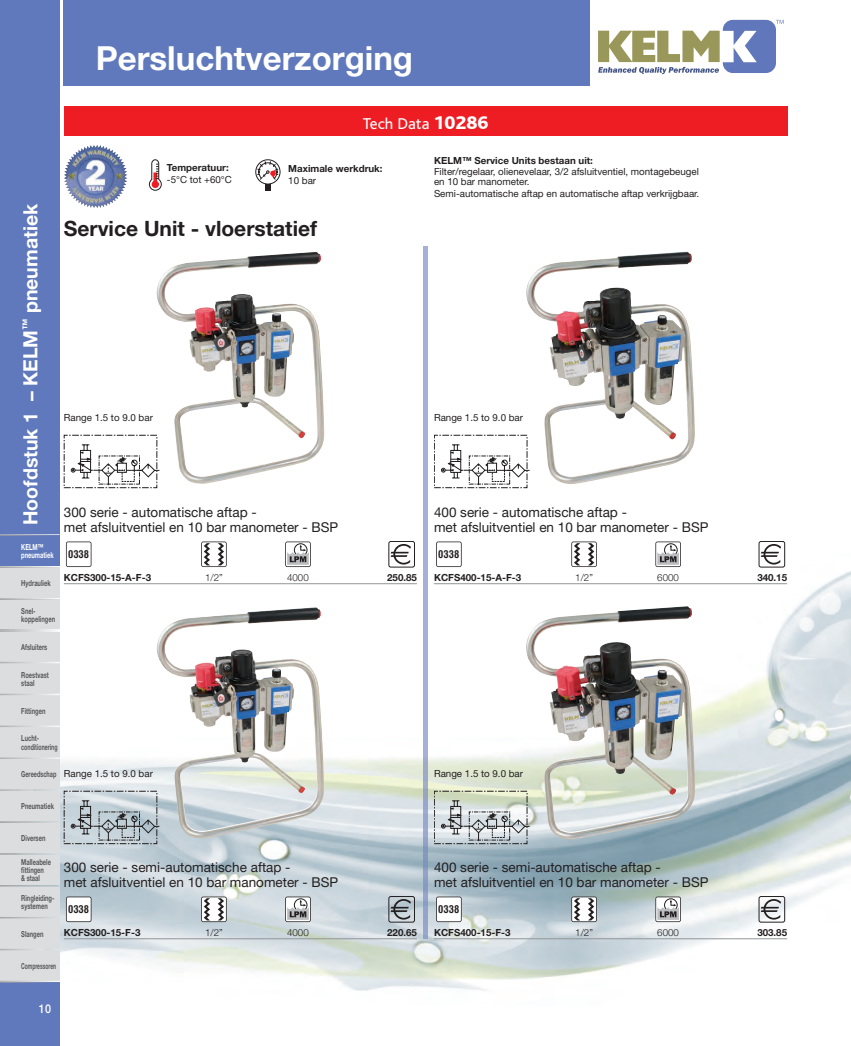
<style>
.page{position:relative;width:851px;height:1046px;background:#fff}
.page>*{position:absolute;margin:0;border:0;box-sizing:border-box;transform-origin:0 0}
.t1{font:700 33px "Helvetica Neue";color:#fff}
.t2{font:700 21px "Helvetica Neue";color:#231f20}
.t3{font:700 19.5px "Helvetica Neue";color:#fff}
.t4{font:16.5px "Bliss";color:#fff}
.t5{font:13.5px/15px "Helvetica Neue";color:#231f20}
.t6{font:500 12px "Helvetica Neue";color:#fff;scale:.9 1}
.t7{font:700 condensed 10.5px "Swiss 721 BT";color:#231f20}
.t8{font:9.75px/9.8px "Helvetica Neue";color:#231f20}
.t9{font:700 9.75px "Helvetica Neue";color:#231f20}
.t10{font:300 9.75px "Helvetica Neue";color:#231f20}
.t11{font:700 8.25px/8.2px "Helvetica Neue";color:#57585a;scale:.7 1}
.t12{font:700 8.25px/8.2px "Helvetica Neue";color:#fff;scale:.7 1}
.t13{font:700 8.25px "Helvetica Neue";color:#57585a;scale:.6 1}
.t14{font:700 8.25px "Helvetica Neue";color:#57585a;scale:.67 1}
.s1{font-weight:800;font-size:19.5px}
</style>
<div class="page">
<img style="left:60px;top:0;width:790px;height:991px">
<div style="left:0;top:982px;width:60px;height:64px;background:#5f79bc"></div>
<div style="left:0;top:536px;width:60px;height:30px;background:#5f79bc"></div>
<div style="left:0;top:568px;width:60px;height:30px;background:#dcdddf"></div>
<div style="left:0;top:600px;width:60px;height:30px;background:#dcdddf"></div>
<div style="left:0;top:631px;width:60px;height:31px;background:#dcdddf"></div>
<div style="left:0;top:663px;width:60px;height:31px;background:#dcdddf"></div>
<div style="left:0;top:695px;width:60px;height:31px;background:#dcdddf"></div>
<div style="left:0;top:727px;width:60px;height:30px;background:#dcdddf"></div>
<div style="left:0;top:791px;width:60px;height:30px;background:#dcdddf"></div>
<div style="left:0;top:823px;width:60px;height:30px;background:#dcdddf"></div>
<div style="left:0;top:855px;width:60px;height:30px;background:#dcdddf"></div>
<div style="left:0;top:887px;width:60px;height:30px;background:#dcdddf"></div>
<div style="left:0;top:918px;width:60px;height:31px;background:#dcdddf"></div>
<div style="left:0;top:950px;width:60px;height:31px;background:#dcdddf"></div>
<div style="left:0;top:759px;width:60px;height:30px;background:#dcdddf"></div>
<div style="left:0;top:0;width:60px;height:534px;background:#5f79bc"></div>
<div style="left:64px;top:0;width:526px;height:85px;background:#5f79bc"></div>
<svg style="left:0;top:982px;width:60px;height:1px"></svg>
<svg style="left:0;top:917px;width:60px;height:1px"></svg>
<hr style="left:0;top:918px;width:60px;height:1px;background:#ced2d5">
<svg style="left:0;top:885px;width:60px;height:1px"></svg>
<svg style="left:0;top:853px;width:60px;height:1px"></svg>
<svg style="left:0;top:726px;width:60px;height:1px"></svg>
<svg style="left:0;top:694px;width:60px;height:1px"></svg>
<svg style="left:0;top:662px;width:60px;height:1px"></svg>
<img style="left:0;top:535px;width:60px;height:1px">
<svg style="left:0;top:534px;width:60px;height:1px"></svg>
<img style="left:156px;top:252px;width:168px;height:232px">
<hr style="left:64px;top:583px;width:353px;height:1px;background:#939598">
<svg style="left:66px;top:542px;width:25px;height:25px"></svg>
<svg style="left:201px;top:542px;width:26px;height:25px"></svg>
<svg style="left:285px;top:542px;width:26px;height:25px"></svg>
<div style="left:388px;top:541px;width:27px;height:26px;border:1px solid #231f20;border-radius:2px"></div>
<svg style="left:390px;top:544px;width:21px;height:21px"></svg>
<img style="left:156px;top:607px;width:168px;height:232px">
<hr style="left:64px;top:938px;width:353px;height:1px;background:#939598">
<svg style="left:66px;top:897px;width:25px;height:25px"></svg>
<svg style="left:201px;top:897px;width:26px;height:25px"></svg>
<svg style="left:285px;top:897px;width:26px;height:25px"></svg>
<div style="left:388px;top:896px;width:27px;height:27px;border:1px solid #231f20;border-radius:2px"></div>
<svg style="left:390px;top:899px;width:21px;height:21px"></svg>
<img style="left:526px;top:252px;width:168px;height:232px">
<hr style="left:434px;top:583px;width:353px;height:1px;background:#939598">
<svg style="left:436px;top:542px;width:25px;height:25px"></svg>
<svg style="left:571px;top:542px;width:25px;height:25px"></svg>
<svg style="left:655px;top:542px;width:25px;height:25px"></svg>
<div style="left:758px;top:541px;width:26px;height:26px;border:1px solid #231f20;border-radius:2px"></div>
<svg style="left:760px;top:544px;width:21px;height:21px"></svg>
<img style="left:525px;top:606px;width:170px;height:234px">
<hr style="left:434px;top:938px;width:353px;height:1px;background:#939598">
<svg style="left:436px;top:897px;width:25px;height:25px"></svg>
<svg style="left:571px;top:897px;width:25px;height:25px"></svg>
<svg style="left:655px;top:897px;width:25px;height:25px"></svg>
<div style="left:758px;top:896px;width:26px;height:27px;border:1px solid #231f20;border-radius:2px"></div>
<svg style="left:760px;top:899px;width:21px;height:21px"></svg>
<svg style="left:149px;top:159px;width:13px;height:32px"></svg>
<div style="left:265px;top:182px;width:6px;height:9px;background:#231f20"></div>
<svg style="left:256px;top:160px;width:24px;height:24px"></svg>
<div style="left:255px;top:159px;width:25px;height:26px;border:1px solid #231f20;border-radius:50%"></div>
<svg style="left:256px;top:161px;width:23px;height:19px"></svg>
<img style="left:67px;top:145px;width:30px;height:20px">
<div style="left:64px;top:106px;width:723px;height:30px;background:#ee1d23"></div>
<img style="left:424px;top:247px;width:3px;height:691px">
<div style="left:64px;top:435px;width:93px;height:53px;border:1px dashed #211e1e"></div>
<svg style="left:71px;top:444px;width:88px;height:41px"></svg>
<div style="left:64px;top:791px;width:93px;height:53px;border:1px dashed #211e1e"></div>
<svg style="left:71px;top:800px;width:88px;height:41px;background:#acb6bd"></svg>
<div style="left:434px;top:435px;width:93px;height:53px;border:1px dashed #211e1e"></div>
<svg style="left:441px;top:444px;width:88px;height:41px"></svg>
<div style="left:434px;top:791px;width:93px;height:53px;border:1px dashed #211e1e"></div>
<svg style="left:441px;top:800px;width:88px;height:41px;background:#bfc5c5"></svg>
<svg style="left:598px;top:20px;width:185px;height:54px"></svg>
<h1 class="t1" style="left:96px;top:38px;width:319px">Persluchtverzorging</h1>
<p class="t4" style="left:362px;top:115px;width:127px">Tech Data <span class="s1">10286</span></p>
<h3 class="t3" style="left:18px;top:525px;width:323px;rotate:-90deg">Hoofdstuk 1 – KELM<sup>™</sup> pneumatiek</h3>
<p class="t12" style="left:21px;top:543px;width:48px">KELM™ pneumatiek</p>
<p class="t11" style="left:21px;top:579px;width:44px">Hydrauliek</p>
<p class="t11" style="left:21px;top:607px;width:50px">Snel&shy;koppelingen</p>
<p class="t11" style="left:21px;top:643px;width:39px">Afsluiters</p>
<p class="t11" style="left:21px;top:670px;width:41px">Roestvast staal</p>
<p class="t11" style="left:21px;top:706px;width:36px">Fittingen</p>
<p class="t9" style="left:167px;top:162px;width:63px">Temperatuur:</p>
<p class="t8" style="left:167px;top:175px;width:66px">-5°C tot +60°C</p>
<p class="t9" style="left:288px;top:163px;width:96px">Maximale werkdruk:</p>
<p class="t8" style="left:288px;top:175px;width:29px">10 bar</p>
<h2 class="t2" style="left:64px;top:215px;width:255px">Service Unit - vloerstatief</h2>
<p class="t9" style="left:434px;top:154px;width:160px">KELM™ Service Units bestaan uit:</p>
<p class="t8" style="left:434px;top:167px;width:266px">Filter/regelaar, olienevelaar, 3/2 afsluitventiel, montagebeugel en 10 bar manometer.</p>
<p class="t8" style="left:434px;top:189px;width:267px">Semi-automatische aftap en automatische aftap verkrijgbaar.</p>
<p class="t8" style="left:64px;top:413px;width:91px">Range 1.5 to 9.0 bar</p>
<p class="t8" style="left:434px;top:413px;width:91px">Range 1.5 to 9.0 bar</p>
<p class="t5" style="left:64px;top:504px;width:276px">300 serie - automatische aftap -<br>met afsluitventiel en 10 bar manometer - BSP</p>
<p class="t7" style="left:68px;top:547px;width:23px">0338</p>
<p class="t9" style="left:64px;top:572px;width:89px">KCFS300-15-A-F-3</p>
<p class="t10" style="left:205px;top:572px;width:19px">1/2”</p>
<p class="t10" style="left:287px;top:572px;width:23px">4000</p>
<p class="t9" style="left:387px;top:572px;width:31px">250.85</p>
<p class="t5" style="left:434px;top:504px;width:276px">400 serie - automatische aftap -<br>met afsluitventiel en 10 bar manometer - BSP</p>
<p class="t7" style="left:438px;top:547px;width:23px">0338</p>
<p class="t9" style="left:434px;top:572px;width:89px">KCFS400-15-A-F-3</p>
<p class="t10" style="left:575px;top:572px;width:19px">1/2”</p>
<p class="t10" style="left:657px;top:572px;width:23px">6000</p>
<p class="t9" style="left:757px;top:572px;width:31px">340.15</p>
<p class="t11" style="left:21px;top:734px;width:53px">Lucht&shy;conditionering</p>
<p class="t14" style="left:21px;top:769px;width:54px">Gereedschap</p>
<p class="t8" style="left:64px;top:769px;width:91px">Range 1.5 to 9.0 bar</p>
<p class="t8" style="left:434px;top:769px;width:91px">Range 1.5 to 9.0 bar</p>
<p class="t11" style="left:21px;top:802px;width:48px">Pneumatiek</p>
<p class="t11" style="left:21px;top:834px;width:36px">Diversen</p>
<p class="t11" style="left:21px;top:858px;width:44px">Malleabele fittingen<br>&amp; staal</p>
<p class="t11" style="left:21px;top:894px;width:49px">Ringleiding&shy;systemen</p>
<p class="t11" style="left:21px;top:930px;width:33px">Slangen</p>
<p class="t5" style="left:64px;top:859px;width:276px">300 serie - semi-automatische aftap -<br>met afsluitventiel en 10 bar manometer - BSP</p>
<p class="t7" style="left:68px;top:902px;width:23px">0338</p>
<p class="t9" style="left:64px;top:927px;width:78px">KCFS300-15-F-3</p>
<p class="t10" style="left:205px;top:927px;width:19px">1/2”</p>
<p class="t10" style="left:287px;top:927px;width:23px">4000</p>
<p class="t9" style="left:387px;top:927px;width:31px">220.65</p>
<p class="t13" style="left:21px;top:961px;width:60px">Compressoren</p>
<p class="t6" style="left:39px;top:1001px;width:15px">10</p>
<p class="t5" style="left:434px;top:859px;width:276px">400 serie - semi-automatische aftap -<br>met afsluitventiel en 10 bar manometer - BSP</p>
<p class="t7" style="left:438px;top:902px;width:23px">0338</p>
<p class="t9" style="left:434px;top:927px;width:78px">KCFS400-15-F-3</p>
<p class="t10" style="left:575px;top:927px;width:19px">1/2”</p>
<p class="t10" style="left:657px;top:927px;width:23px">6000</p>
<p class="t9" style="left:757px;top:927px;width:31px">303.85</p>
</div>
